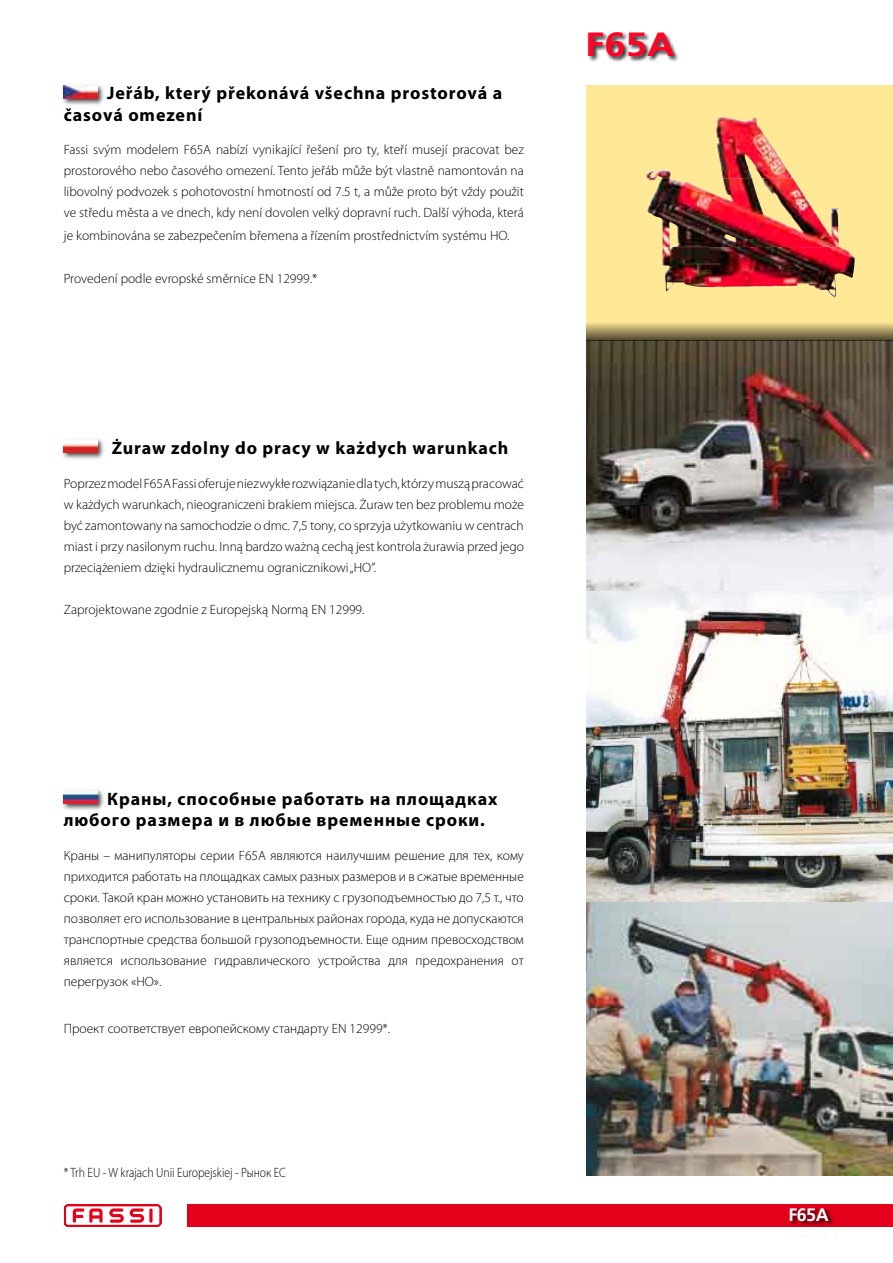
<style>
.page{position:relative;width:893px;height:1263px;background:#fff}
.page>*{position:absolute;margin:0;border:0;box-sizing:border-box;transform-origin:0 0}
.t1{font:700 33.6px "Frutiger";color:#ff0425;scale:1.14 1}
.t2{font:700 18px/21.6px "Myriad Pro";letter-spacing:.05em;color:#000}
.t3{font:700 18px "Frutiger";color:#fff}
.t4{font:300 13.5px/21px "Myriad Pro";color:#000;text-align:justify}
.t5{font:300 13.5px "Myriad Pro";color:#000;scale:.87 1}
</style>
<div class="page">
<div style="left:587px;top:85px;width:306px;height:271px;background:#ffe996"></div>
<img style="left:587px;top:340px;width:306px;height:251px">
<img style="left:587px;top:591px;width:306px;height:311px">
<img style="left:587px;top:902px;width:306px;height:274px">
<img style="left:646px;top:117px;width:147px;height:61px">
<img style="left:647px;top:178px;width:192px;height:69px">
<img style="left:662px;top:247px;width:193px;height:50px">
<div style="left:64px;top:1204px;width:97px;height:23px;border:1px solid #e2001a;border-radius:4px"></div>
<svg style="left:149px;top:1208px;width:4px;height:15px"></svg>
<svg style="left:130px;top:1208px;width:14px;height:15px"></svg>
<svg style="left:109px;top:1208px;width:15px;height:15px"></svg>
<svg style="left:73px;top:1208px;width:30px;height:15px"></svg>
<div style="left:188px;top:1204px;width:705px;height:23px;background:#e2001a"></div>
<div style="left:61px;top:83px;width:49px;height:29px;background:#000;opacity:.75"></div>
<img style="left:64px;top:86px;width:33px;height:13px">
<div style="left:61px;top:437px;width:49px;height:29px;background:#000;opacity:.75"></div>
<img style="left:64px;top:440px;width:33px;height:13px">
<div style="left:61px;top:788px;width:49px;height:29px;background:#000;opacity:.75"></div>
<img style="left:64px;top:791px;width:33px;height:13px">
<svg style="left:587px;top:323px;width:305px;height:17px;background:#a0925e"></svg>
<svg style="left:892px;top:323px;width:1px;height:17px"></svg>
<div style="left:789px;top:1207px;width:104px;height:36px;background:#000;opacity:.8"></div>
<div style="left:588px;top:31px;width:305px;height:69px;background:#000;opacity:.8"></div>
<h2 class="t2" style="left:64px;top:82px;width:440px;text-indent:44px">Jeřáb, který překonává všechna prostorová a časová omezení</h2>
<p class="t4" style="left:64px;top:140px;width:462px">Fassi svým modelem F65A nabízí vynikající řešení pro ty, kteří musejí pracovat bez prostorového nebo časového omezení. Tento jeřáb může být vlastně namontován na libovolný podvozek s pohotovostní hmotností od 7.5 t, a může proto být vždy použit ve středu města a ve dnech, kdy není dovolen velký dopravní ruch. Další výhoda, která</p>
<p class="t4" style="left:64px;top:225px;width:447px">je kombinována se zabezpečením břemena a řízením prostřednictvím systému HO.</p>
<p class="t4" style="left:64px;top:268px;width:255px">Provedení podle evropské směrnice EN 12999.*</p>
<h2 class="t2" style="left:112px;top:436px;width:398px">Żuraw zdolny do pracy w każdych warunkach</h2>
<p class="t4" style="left:64px;top:473px;width:462px">Poprzez model F65A Fassi oferuje niezwykłe rozwiązanie dla tych, którzy muszą pracować w każdych warunkach, nieograniczeni brakiem miejsca. Żuraw ten bez problemu może być zamontowany na samochodzie o dmc. 7,5 tony, co sprzyja użytkowaniu w centrach miast i przy nasilonym ruchu. Inną bardzo ważną cechą jest kontrola żurawia przed jego przeciążeniem dzięki hydraulicznemu ogranicznikowi „HO”.</p>
<p class="t4" style="left:64px;top:599px;width:302px">Zaprojektowane zgodnie z Europejską Normą EN 12999.</p>
<h1 class="t1" style="left:585px;top:25px;width:80px">F65A</h1>
<h2 class="t2" style="left:64px;top:787px;width:435px;text-indent:44px">Краны, способные работать на площадках любого размера и в любые временные сроки.</h2>
<p class="t4" style="left:64px;top:845px;width:462px">Краны – манипуляторы серии F65A являются наилучшим решение для тех, кому приходится работать на площадках самых разных размеров и в сжатые временные сроки. Такой кран можно установить на технику с грузоподъемностью до 7,5 т., что позволяет его использование в центральных районах города, куда не допускаются транспортные средства большой грузоподъемности. Еще одним превосходством является использование гидравлического устройства для предохранения от перегрузок «НО».</p>
<p class="t4" style="left:64px;top:1018px;width:328px">Проект соответствует европейскому стандарту EN 12999*.</p>
<p class="t5" style="left:64px;top:1165px;width:257px">* Trh EU - W krajach Unii Europejskiej - Рынок ЕС</p>
<h2 class="t3" style="left:788px;top:1204px;width:42px">F65A</h2>
</div>
